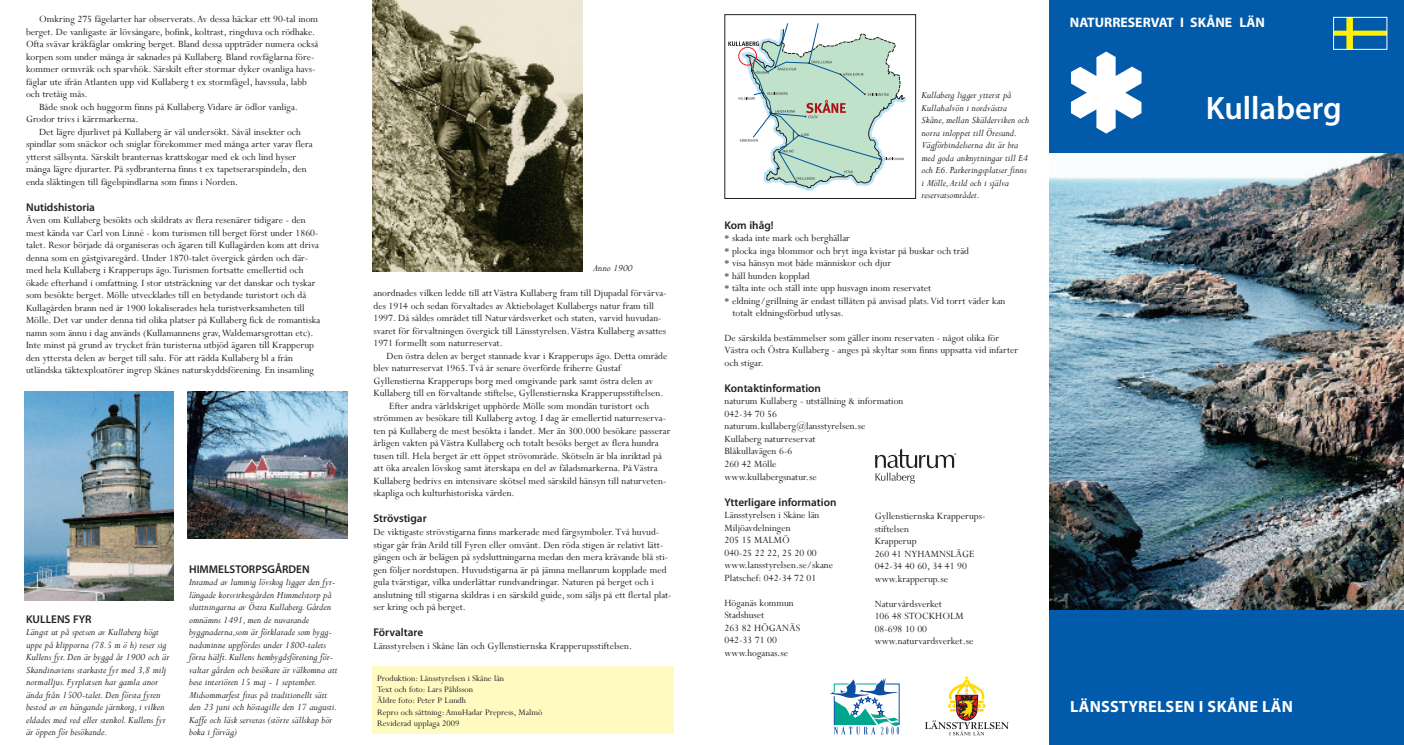
<style>
.page{position:relative;width:1404px;height:745px;background:#fff}
.page>*{position:absolute;margin:0;border:0;box-sizing:border-box;transform-origin:0 0}
.t1{font:600 32.5px "Myriad Pro";color:#fff}
.t2{font:700 16.25px "Myriad Pro";letter-spacing:.015em;color:#fff}
.t3{font:700 13.75px "Myriad Pro";color:#fff}
.t4{font:600 11.25px "Myriad Pro";color:#231f20}
.t5{font:10.62px/12.5px "Perpetua";color:#231f20}
.t6{font:italic 10.62px/12.5px "Perpetua";color:#231f20}
.t7{font:9.38px/11.2px "Perpetua";color:#231f20}
</style>
<div class="page">
<img style="left:1049px;top:152px;width:354px;height:457px">
<svg style="left:728px;top:23px;width:178px;height:168px"></svg>
<div style="left:724px;top:14px;width:191px;height:185px;border:1px solid #231f20"></div>
<div style="left:1049px;top:0;width:354px;height:152px;background:#015aaa"></div>
<div style="left:1049px;top:609px;width:354px;height:135px;background:#015aaa"></div>
<svg style="left:1070px;top:52px;width:71px;height:81px"></svg>
<div style="left:372px;top:666px;width:301px;height:67px;background:#fffac1"></div>
<svg style="left:925px;top:676px;width:83px;height:59px"></svg>
<svg style="left:830px;top:677px;width:69px;height:57px"></svg>
<svg style="left:875px;top:448px;width:81px;height:35px"></svg>
<div style="left:1346px;top:17px;width:6px;height:32px;background:#fff101"></div>
<div style="left:1333px;top:31px;width:53px;height:5px;background:#fff101"></div>
<div style="left:1333px;top:17px;width:53px;height:32px;border:1px solid #fff"></div>
<img style="left:373px;top:0;width:209px;height:271px">
<img style="left:25px;top:391px;width:148px;height:209px">
<img style="left:187px;top:391px;width:160px;height:147px">
<p class="t5" style="left:39px;top:13px;width:280px">Omkring 275 fågelarter har observerats. Av dessa häckar ett 90-tal inom</p>
<p class="t5" style="left:26px;top:25px;width:291px">berget. De vanligaste är lövsångare, bofink, koltrast, ringduva och rödhake.</p>
<p class="t5" style="left:26px;top:38px;width:294px">Ofta svävar kråkfåglar omkring berget. Bland dessa uppträder numera också</p>
<p class="t5" style="left:26px;top:50px;width:290px">korpen som under många år saknades på Kullaberg. Bland rovfåglarna före-</p>
<p class="t5" style="left:26px;top:63px;width:291px">kommer ormvråk och sparvhök. Särskilt efter stormar dyker ovanliga havs-</p>
<p class="t5" style="left:26px;top:75px;width:282px">fåglar ute ifrån Atlanten upp vid Kullaberg t ex stormfågel, havssula, labb</p>
<p class="t5" style="left:26px;top:88px;width:63px">och tretåig mås.</p>
<p class="t5" style="left:39px;top:100px;width:260px">Både snok och huggorm finns på Kullaberg. Vidare är ödlor vanliga.</p>
<p class="t5" style="left:26px;top:113px;width:114px">Grodor trivs i kärrmarkerna.</p>
<p class="t5" style="left:39px;top:125px;width:263px">Det lägre djurlivet på Kullaberg är väl undersökt. Såväl insekter och</p>
<p class="t5" style="left:26px;top:138px;width:288px">spindlar som snäckor och sniglar förekommer med många arter varav flera</p>
<p class="t5" style="left:26px;top:150px;width:271px">ytterst sällsynta. Särskilt branternas krattskogar med ek och lind hyser</p>
<p class="t5" style="left:26px;top:163px;width:282px">många lägre djurarter. På sydbranterna finns t ex tapetserarspindeln, den</p>
<p class="t5" style="left:26px;top:175px;width:214px">enda släktingen till fågelspindlarna som finns i Norden.</p>
<p class="t4" style="left:26px;top:200px;width:70px">Nutidshistoria</p>
<p class="t5" style="left:26px;top:214px;width:296px">Även om Kullaberg besökts och skildrats av flera resenärer tidigare - den mest kända var Carl von Linné - kom turismen till berget först under 1860- talet. Resor började då organiseras och ägaren till Kullagården kom att driva denna som en gästgivaregård. Under 1870-talet övergick gården och där&shy;med hela Kullaberg i Krapperups ägo. Turismen fortsatte emellertid och ökade efterhand i omfattning. I stor utsträckning var det danskar och tyskar som besökte berget. Mölle utvecklades till en betydande turistort och då Kullagården brann ned år 1900 lokaliserades hela turistverksamheten till Mölle. Det var under denna tid olika platser på Kullaberg fick de romantiska namn som ännu i dag används (Kullamannens grav, Waldemarsgrottan etc).<br>Inte minst på grund av trycket från turisterna utbjöd ägaren till Krapperup den yttersta delen av berget till salu. För att rädda Kullaberg bl a från utländska täktexploatörer ingrep Skånes naturskyddsförening. En insamling</p>
<p class="t4" style="left:26px;top:611px;width:67px">KULLENS FYR</p>
<p class="t6" style="left:26px;top:625px;width:145px">Längst ut på spetsen av Kullaberg högt uppe på klipporna (78.5 m ö h) reser sig Kullens fyr. Den är byggd år 1900 och är Skandinaviens starkaste fyr med 3,8 milj normalljus. Fyrplatsen har gamla anor ända från 1500-talet. Den första fyren bestod av en hängande järnkorg, i vilken eldades med ved eller stenkol. Kullens fyr är öppen för besökande.</p>
<p class="t4" style="left:189px;top:561px;width:122px">HIMMELSTORPSGÅRDEN</p>
<p class="t6" style="left:189px;top:575px;width:150px">Inramad av lummig lövskog ligger den fyr&shy;längade korsvirkesgården Himmelstorp på sluttningarna av Östra Kullaberg. Gården omnämns 1491, men de nuvarande byggnaderna,som är förklarade som bygg&shy;nadsminne uppfördes under 1800-talets förra hälft. Kullens hembygdsförening för&shy;valtar gården och besökare är välkomna att bese interiören 15 maj - 1 september.<br>Midsommarfest firas på traditionellt sätt den 23 juni och höstagille den 17 augusti.<br>Kaffe och läsk serveras (större sällskap bör boka i förväg)</p>
<p class="t6" style="left:593px;top:261px;width:41px">Anno 1900</p>
<p class="t5" style="left:373px;top:286px;width:294px">anordnades vilken ledde till att Västra Kullaberg fram till Djupadal förvärva&shy;des 1914 och sedan förvaltades av Aktiebolaget Kullabergs natur fram till 1997. Då såldes området till Naturvårdsverket och staten, varvid huvudan&shy;svaret för förvaltningen övergick till Länsstyrelsen. Västra Kullaberg avsattes 1971 formellt som naturreservat.</p>
<p class="t5" style="left:386px;top:349px;width:282px">Den östra delen av berget stannade kvar i Krapperups ägo. Detta område</p>
<p class="t5" style="left:373px;top:361px;width:249px">blev naturreservat 1965. Två år senare överförde friherre Gustaf</p>
<p class="t5" style="left:373px;top:374px;width:281px">Gyllenstierna Krapperups borg med omgivande park samt östra delen av</p>
<p class="t5" style="left:373px;top:386px;width:291px">Kullaberg till en förvaltande stiftelse, Gyllenstiernska Krapperupsstiftelsen.</p>
<p class="t5" style="left:389px;top:399px;width:261px">Efter andra världskriget upphörde Mölle som mondän turistort och</p>
<p class="t5" style="left:373px;top:411px;width:294px">strömmen av besökare till Kullaberg avtog. I dag är emellertid naturreserva-</p>
<p class="t5" style="left:373px;top:424px;width:298px">ten på Kullaberg de mest besökta i landet. Mer än 300.000 besökare passerar</p>
<p class="t5" style="left:373px;top:436px;width:287px">årligen vakten på Västra Kullaberg och totalt besöks berget av flera hundra</p>
<p class="t5" style="left:373px;top:449px;width:290px">tusen till. Hela berget är ett öppet strövområde. Skötseln är bla inriktad på</p>
<p class="t5" style="left:373px;top:461px;width:285px">att öka arealen lövskog samt återskapa en del av fäladsmarkerna. På Västra</p>
<p class="t5" style="left:373px;top:474px;width:294px">Kullaberg bedrivs en intensivare skötsel med särskild hänsyn till naturveten-</p>
<p class="t5" style="left:373px;top:486px;width:143px">skapliga och kulturhistoriska värden.</p>
<p class="t4" style="left:373px;top:511px;width:55px">Strövstigar</p>
<p class="t5" style="left:373px;top:525px;width:299px">De viktigaste strövstigarna finns markerade med färgsymboler. Två huvud&shy;stigar går från Arild till Fyren eller omvänt. Den röda stigen är relativt lätt&shy;gången och är belägen på sydsluttningarna medan den mera krävande blå sti&shy;gen följer nordstupen. Huvudstigarna är på jämna mellanrum kopplade med gula tvärstigar, vilka underlättar rundvandringar. Naturen på berget och i anslutning till stigarna skildras i en särskild guide, som säljs på ett flertal plat&shy;ser kring och på berget.</p>
<p class="t4" style="left:373px;top:624px;width:51px">Förvaltare</p>
<p class="t5" style="left:373px;top:638px;width:260px">Länsstyrelsen i Skåne län och Gyllenstiernska Krapperupsstiftelsen.</p>
<p class="t7" style="left:377px;top:672px;width:167px">Produktion: Länsstyrelsen i Skåne län<br>Text och foto: Lars Påhlsson<br>Äldre foto: Peter P Lundh<br>Repro och sättning: AmuHadar Prepress, Malmö<br>Reviderad upplaga 2009</p>
<p class="t6" style="left:921px;top:89px;width:109px">Kullaberg ligger ytterst på<br>Kullahalvön i nordvästra<br>Skåne, mellan Skälderviken och norra inloppet till Öresund.<br>Vägförbindelserna dit är bra med goda anknytningar till E4 och E6. Parkeringsplatser finns i Mölle, Arild och i själva reservatsområdet.</p>
<p class="t4" style="left:724px;top:218px;width:51px">Kom ihåg!</p>
<p class="t5" style="left:724px;top:231px;width:127px">* skada inte mark och berghällar</p>
<p class="t5" style="left:724px;top:244px;width:246px">* plocka inga blommor och bryt inga kvistar på buskar och träd</p>
<p class="t5" style="left:724px;top:256px;width:168px">* visa hänsyn mot både människor och djur</p>
<p class="t5" style="left:724px;top:269px;width:87px">* håll hunden kopplad</p>
<p class="t5" style="left:724px;top:281px;width:208px">* tälta inte och ställ inte upp husvagn inom reservatet</p>
<p class="t5" style="left:724px;top:294px;width:282px">* eldning/grillning är endast tillåten på anvisad plats. Vid torrt väder kan</p>
<p class="t5" style="left:732px;top:306px;width:113px">totalt eldningsförbud utlysas.</p>
<p class="t5" style="left:724px;top:331px;width:295px">De särskilda bestämmelser som gäller inom reservaten - något olika för<br>Västra och Östra Kullaberg - anges på skyltar som finns uppsatta vid infarter och stigar.</p>
<p class="t4" style="left:724px;top:381px;width:98px">Kontaktinformation</p>
<p class="t5" style="left:724px;top:394px;width:180px">naturum Kullaberg - utställning &amp; information<br>042-34 70 56 naturum.kullaberg@lansstyrelsen.se<br>Kullaberg naturreservat<br>Blåkullavägen 6-6<br>260 42 Mölle<br>www.kullabergsnatur.se</p>
<p class="t4" style="left:724px;top:494px;width:113px">Ytterligare information</p>
<p class="t5" style="left:724px;top:508px;width:110px">Länsstyrelsen i Skåne län<br>Miljöavdelningen<br>205 15 MALMÖ<br>040-25 22 22, 25 20 00 www.lansstyrelsen.se/skane<br>Platschef: 042-34 72 01</p>
<p class="t5" style="left:724px;top:596px;width:77px">Höganäs kommun<br>Stadshuset<br>263 82 HÖGANÄS<br>042-33 71 00 www.hoganas.se</p>
<p class="t5" style="left:874px;top:509px;width:112px">Gyllenstiernska Krapperups - stiftelsen<br>Krapperup<br>260 41 NYHAMNSLÄGE<br>042-34 40 60, 34 41 90 www.krapperup.se</p>
<p class="t5" style="left:874px;top:596px;width:100px">Naturvårdsverket<br>106 48 STOCKHOLM<br>08-698 10 00 www.naturvardsverket.se</p>
<p class="t3" style="left:1069px;top:13px;width:196px">NATURRESERVAT I SKÅNE LÄN</p>
<h1 class="t1" style="left:1205px;top:87px;width:137px">Kullaberg</h1>
<h2 class="t2" style="left:1070px;top:695px;width:224px">LÄNSSTYRELSEN I SKÅNE LÄN</h2>
</div>
